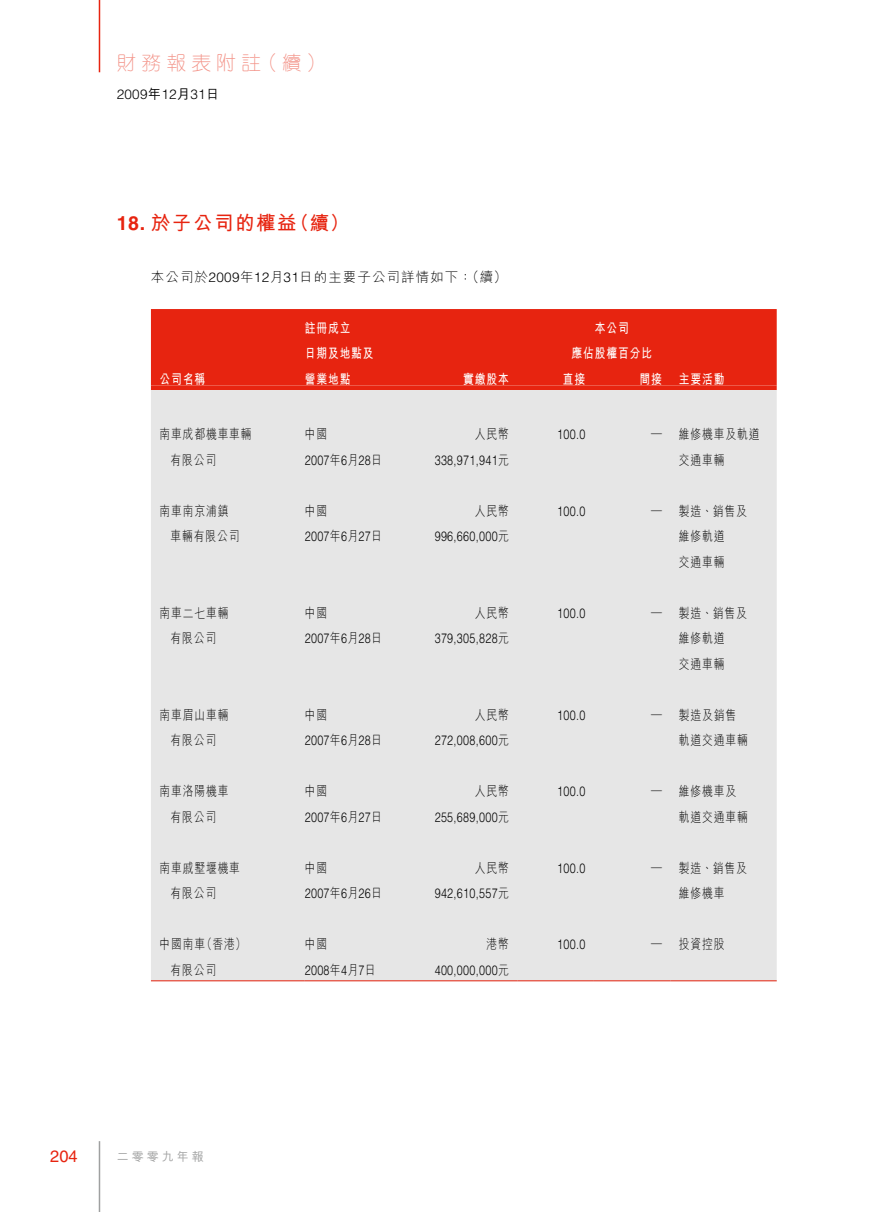
<style>
.page{position:relative;width:893px;height:1212px;background:#fff}
.page>*{position:absolute;margin:0;border:0;box-sizing:border-box;transform-origin:0 0}
.Subhead_1{font:700 19.5px "M Hei HK";letter-spacing:.08em;color:#e72410}
.t1{font:300 19.5px "M Yuen HK";letter-spacing:.28em;color:#f39287}
.t2{font:16.5px "Helvetica LT Std";color:#e72410}
.Body_text{font:300 13.5px "M Hei HK";letter-spacing:.08em;color:#000;scale:.8 1}
.Body_text-2{font:300 13.5px "Helvetica LT Std";letter-spacing:.03em;color:#000;scale:.8 1}
.Body_text-3{font:700 13.5px "M Hei HK";letter-spacing:.08em;color:#fff;scale:.8 1}
.Body_text-4{font:300 13.5px "M Hei HK";letter-spacing:.08em;color:#000}
.Body_text-5{font:300 13.5px "Helvetica LT Std";letter-spacing:.03em;color:#000}
.t3{font:500 12px "M Hei HK";letter-spacing:.25em;color:#9fa0a0}
.s1{font-family:"M Hei HK";font-weight:500}
.s2{font-family:"Helvetica LT Std"}
.s3{font-family:"M Hei HK"}
</style>
<div class="page">
<hr style="left:99px;top:0;width:1px;height:72px;background:#e72410">
<hr style="left:99px;top:1141px;width:1px;height:71px;background:#9fa0a0">
<div style="left:151px;top:309px;width:626px;height:76px;background:#e72410"></div>
<svg style="left:151px;top:385px;width:626px;height:5px;background:#e82e1b"></svg>
<div style="left:151px;top:390px;width:626px;height:590px;background:#e6e6e6"></div>
<hr style="left:151px;top:980px;width:154px;height:1px;background:#e72410">
<hr style="left:305px;top:980px;width:106px;height:1px;background:#e72410">
<hr style="left:411px;top:980px;width:106px;height:1px;background:#e72410">
<hr style="left:517px;top:980px;width:77px;height:1px;background:#e72410">
<hr style="left:594px;top:980px;width:76px;height:1px;background:#e72410">
<hr style="left:670px;top:980px;width:107px;height:1px;background:#e72410">
<h1 class="t1" style="left:117px;top:50px;width:210px">財務報表附註（續）</h1>
<p class="Body_text-5" style="left:117px;top:86px;width:104px">2009<span class="s1">年</span>12<span class="s1">月</span>31<span class="s1">日</span></p>
<p class="Subhead_1" style="left:117px;top:209px;width:234px"><span class="s2">18.</span> 於子公司的權益（續）</p>
<p class="Body_text-4" style="left:151px;top:270px;width:358px">本公司於<span class="s2">2009</span>年<span class="s2">12</span>月<span class="s2">31</span>日的主要子公司詳情如下：（續）</p>
<p class="Body_text-3" style="left:305px;top:318px;width:59px">註冊成立</p>
<p class="Body_text-3" style="left:595px;top:318px;width:44px">本公司</p>
<p class="Body_text-3" style="left:305px;top:344px;width:88px">日期及地點及</p>
<p class="Body_text-3" style="left:572px;top:344px;width:102px">應佔股權百分比</p>
<p class="Body_text-3" style="left:159px;top:369px;width:59px">公司名稱</p>
<p class="Body_text-3" style="left:305px;top:369px;width:59px">營業地點</p>
<p class="Body_text-3" style="left:463px;top:369px;width:59px">實繳股本</p>
<p class="Body_text-3" style="left:563px;top:369px;width:30px">直接</p>
<p class="Body_text-3" style="left:639px;top:369px;width:30px">間接</p>
<p class="Body_text-3" style="left:679px;top:369px;width:59px">主要活動</p>
<p class="Body_text" style="left:159px;top:427px;width:117px">南車成都機車車輛</p>
<p class="Body_text" style="left:305px;top:427px;width:30px">中國</p>
<p class="Body_text" style="left:475px;top:427px;width:44px">人民幣</p>
<p class="Body_text-2" style="left:557px;top:426px;width:37px">100.0</p>
<p class="Body_text" style="left:651px;top:427px;width:15px">—</p>
<p class="Body_text" style="left:679px;top:427px;width:102px">維修機車及軌道</p>
<p class="Body_text" style="left:171px;top:453px;width:59px">有限公司</p>
<p class="Body_text-2" style="left:305px;top:452px;width:98px">2007<span class="s3">年</span>6<span class="s3">月</span>28<span class="s3">日</span></p>
<p class="Body_text-2" style="left:435px;top:452px;width:94px">338,971,941<span class="s3">元</span></p>
<p class="Body_text" style="left:679px;top:453px;width:59px">交通車輛</p>
<p class="Body_text" style="left:159px;top:504px;width:88px">南車南京浦鎮</p>
<p class="Body_text" style="left:305px;top:504px;width:30px">中國</p>
<p class="Body_text" style="left:475px;top:504px;width:44px">人民幣</p>
<p class="Body_text-2" style="left:557px;top:503px;width:37px">100.0</p>
<p class="Body_text" style="left:651px;top:504px;width:15px">—</p>
<p class="Body_text" style="left:679px;top:504px;width:86px">製造、銷售及</p>
<p class="Body_text" style="left:171px;top:529px;width:88px">車輛有限公司</p>
<p class="Body_text-2" style="left:305px;top:528px;width:98px">2007<span class="s3">年</span>6<span class="s3">月</span>27<span class="s3">日</span></p>
<p class="Body_text-2" style="left:435px;top:528px;width:94px">996,660,000<span class="s3">元</span></p>
<p class="Body_text" style="left:679px;top:529px;width:59px">維修軌道</p>
<p class="Body_text" style="left:679px;top:555px;width:59px">交通車輛</p>
<p class="Body_text" style="left:159px;top:606px;width:88px">南車二七車輛</p>
<p class="Body_text" style="left:305px;top:606px;width:30px">中國</p>
<p class="Body_text" style="left:475px;top:606px;width:44px">人民幣</p>
<p class="Body_text-2" style="left:557px;top:605px;width:37px">100.0</p>
<p class="Body_text" style="left:651px;top:606px;width:15px">—</p>
<p class="Body_text" style="left:679px;top:606px;width:86px">製造、銷售及</p>
<p class="Body_text" style="left:171px;top:631px;width:59px">有限公司</p>
<p class="Body_text-2" style="left:305px;top:630px;width:98px">2007<span class="s3">年</span>6<span class="s3">月</span>28<span class="s3">日</span></p>
<p class="Body_text-2" style="left:435px;top:630px;width:94px">379,305,828<span class="s3">元</span></p>
<p class="Body_text" style="left:679px;top:631px;width:59px">維修軌道</p>
<p class="Body_text" style="left:679px;top:657px;width:59px">交通車輛</p>
<p class="Body_text" style="left:159px;top:708px;width:88px">南車眉山車輛</p>
<p class="Body_text" style="left:305px;top:708px;width:30px">中國</p>
<p class="Body_text" style="left:475px;top:708px;width:44px">人民幣</p>
<p class="Body_text-2" style="left:557px;top:707px;width:37px">100.0</p>
<p class="Body_text" style="left:651px;top:708px;width:15px">—</p>
<p class="Body_text" style="left:679px;top:708px;width:73px">製造及銷售</p>
<p class="Body_text" style="left:171px;top:733px;width:59px">有限公司</p>
<p class="Body_text-2" style="left:305px;top:732px;width:98px">2007<span class="s3">年</span>6<span class="s3">月</span>28<span class="s3">日</span></p>
<p class="Body_text-2" style="left:435px;top:732px;width:94px">272,008,600<span class="s3">元</span></p>
<p class="Body_text" style="left:679px;top:733px;width:88px">軌道交通車輛</p>
<p class="Body_text" style="left:159px;top:784px;width:88px">南車洛陽機車</p>
<p class="Body_text" style="left:305px;top:784px;width:30px">中國</p>
<p class="Body_text" style="left:475px;top:784px;width:44px">人民幣</p>
<p class="Body_text-2" style="left:557px;top:783px;width:37px">100.0</p>
<p class="Body_text" style="left:651px;top:784px;width:15px">—</p>
<p class="Body_text" style="left:679px;top:784px;width:73px">維修機車及</p>
<p class="Body_text" style="left:171px;top:810px;width:59px">有限公司</p>
<p class="Body_text-2" style="left:305px;top:809px;width:98px">2007<span class="s3">年</span>6<span class="s3">月</span>27<span class="s3">日</span></p>
<p class="Body_text-2" style="left:435px;top:809px;width:94px">255,689,000<span class="s3">元</span></p>
<p class="Body_text" style="left:679px;top:810px;width:88px">軌道交通車輛</p>
<p class="Body_text" style="left:159px;top:861px;width:102px">南車戚墅堰機車</p>
<p class="Body_text" style="left:305px;top:861px;width:30px">中國</p>
<p class="Body_text" style="left:475px;top:861px;width:44px">人民幣</p>
<p class="Body_text-2" style="left:557px;top:860px;width:37px">100.0</p>
<p class="Body_text" style="left:651px;top:861px;width:15px">—</p>
<p class="Body_text" style="left:679px;top:861px;width:86px">製造、銷售及</p>
<p class="Body_text" style="left:171px;top:886px;width:59px">有限公司</p>
<p class="Body_text-2" style="left:305px;top:885px;width:98px">2007<span class="s3">年</span>6<span class="s3">月</span>26<span class="s3">日</span></p>
<p class="Body_text-2" style="left:435px;top:885px;width:94px">942,610,557<span class="s3">元</span></p>
<p class="Body_text" style="left:679px;top:886px;width:59px">維修機車</p>
<p class="Body_text" style="left:159px;top:937px;width:110px">中國南車（香港）</p>
<p class="Body_text" style="left:305px;top:937px;width:30px">中國</p>
<p class="Body_text" style="left:486px;top:937px;width:30px">港幣</p>
<p class="Body_text-2" style="left:557px;top:936px;width:37px">100.0</p>
<p class="Body_text" style="left:651px;top:937px;width:15px">—</p>
<p class="Body_text" style="left:679px;top:937px;width:59px">投資控股</p>
<p class="Body_text" style="left:171px;top:963px;width:59px">有限公司</p>
<p class="Body_text-2" style="left:305px;top:962px;width:90px">2008<span class="s3">年</span>4<span class="s3">月</span>7<span class="s3">日</span></p>
<p class="Body_text-2" style="left:435px;top:962px;width:94px">400,000,000<span class="s3">元</span></p>
<p class="t2" style="left:50px;top:1146px;width:29px">204</p>
<p class="t3" style="left:117px;top:1147px;width:88px">二零零九年報</p>
</div>
